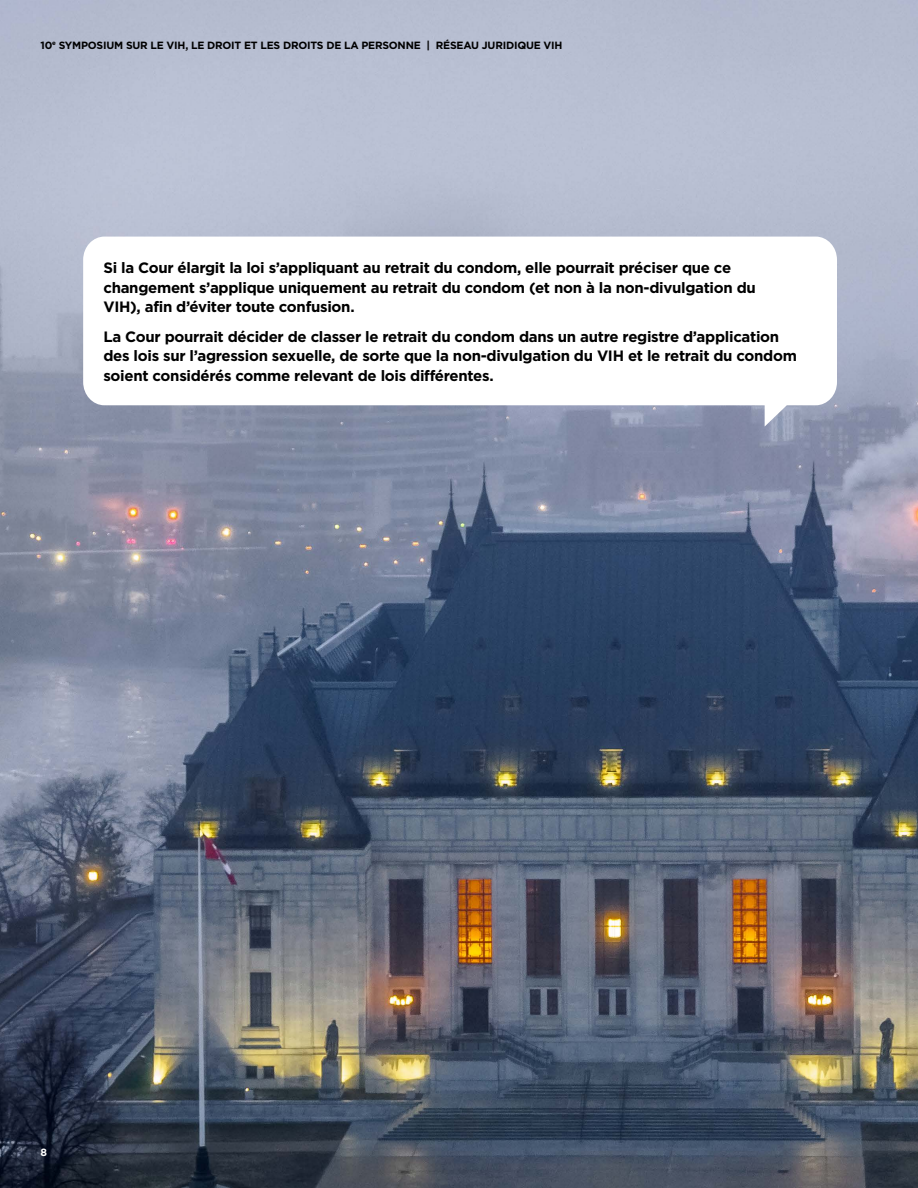
<style>
.page{position:relative;width:918px;height:1188px;background:#fff}
.page>*{position:absolute;margin:0;border:0;box-sizing:border-box;transform-origin:0 0}
.Body_Copy{font:700 15px/19.5px "Gotham";letter-spacing:-.02em;color:#000}
.t1{font:700 10.5px "Gotham";letter-spacing:-.02em;color:#000}
.t2{font:700 10.5px "Gotham";color:#fff}
</style>
<div class="page">
<img style="left:0;top:0;width:918px;height:1188px">
<svg style="left:83px;top:237px;width:754px;height:190px"></svg>
<p class="t1" style="left:40px;top:38px;width:524px">10<sup>e</sup> SYMPOSIUM SUR LE VIH, LE DROIT ET LES DROITS DE LA PERSONNE | RÉSEAU JURIDIQUE VIH</p>
<p class="Body_Copy" style="left:103px;top:258px;width:654px">Si la Cour élargit la loi s’appliquant au retrait du condom, elle pourrait préciser que ce changement s’applique uniquement au retrait du condom (et non à la non-divulgation du<br>VIH), afin d’éviter toute confusion.</p>
<p class="Body_Copy" style="left:103px;top:326px;width:695px">La Cour pourrait décider de classer le retrait du condom dans un autre registre d’application des lois sur l’agression sexuelle, de sorte que la non-divulgation du VIH et le retrait du condom soient considérés comme relevant de lois différentes.</p>
<p class="t2" style="left:40px;top:1145px;width:8px">8</p>
</div>
